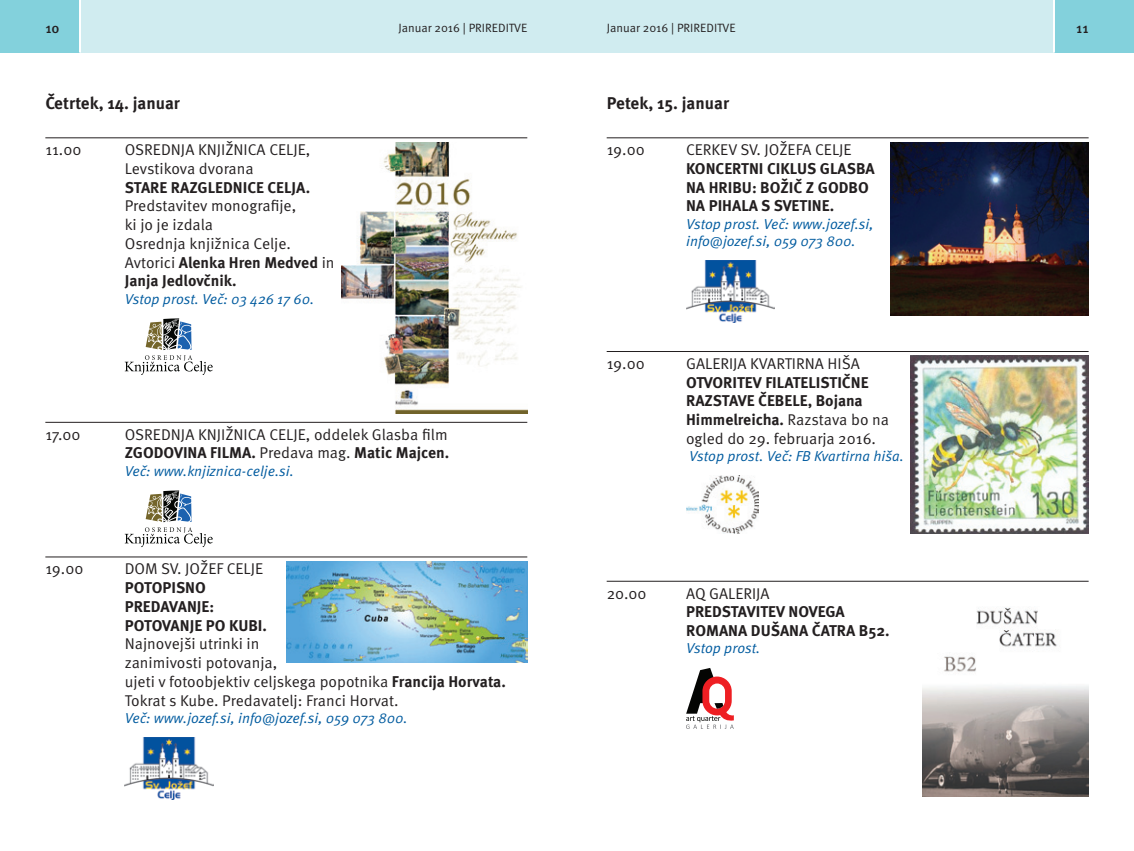
<style>
.page{position:relative;width:1134px;height:851px;background:#fff}
.page>*{position:absolute;margin:0;border:0;box-sizing:border-box;transform-origin:0 0}
.t1{font:700 17px "Meta Pro";color:#231f20}
.t2{font:15.6px/18.8px "Meta Pro";color:#231f20}
.t3{font:700 15.6px/18.8px "Meta Pro";color:#231f20}
.t4{font:italic 14.4px/17.2px "Meta Pro";color:#015b9f}
.t5{font:500 14px "Meta Pro";color:#231f20}
.t6{font:12px "Meta Pro";color:#231f20}
.s1{font-weight:700}
.s2{font-weight:400}
</style>
<div class="page">
<hr style="left:45px;top:137px;width:482px;height:1px;background:#231f20">
<hr style="left:45px;top:422px;width:482px;height:1px;background:#231f20">
<hr style="left:45px;top:556px;width:482px;height:1px;background:#231f20">
<img style="left:342px;top:142px;width:185px;height:271px">
<svg style="left:125px;top:318px;width:88px;height:57px"></svg>
<svg style="left:125px;top:490px;width:88px;height:57px"></svg>
<img style="left:286px;top:561px;width:241px;height:101px">
<img style="left:125px;top:737px;width:88px;height:62px">
<hr style="left:607px;top:137px;width:482px;height:1px;background:#231f20">
<hr style="left:607px;top:351px;width:482px;height:1px;background:#231f20">
<hr style="left:607px;top:580px;width:482px;height:1px;background:#231f20">
<img style="left:890px;top:142px;width:199px;height:173px">
<img style="left:686px;top:260px;width:88px;height:63px">
<img style="left:910px;top:355px;width:179px;height:178px">
<img style="left:686px;top:475px;width:73px;height:59px">
<img style="left:923px;top:607px;width:166px;height:189px">
<svg style="left:686px;top:668px;width:48px;height:60px"></svg>
<div style="left:0;top:0;width:567px;height:53px;background:#d0ecf0"></div>
<div style="left:567px;top:0;width:567px;height:53px;background:#d0ecf0"></div>
<div style="left:0;top:0;width:79px;height:53px;background:#83d1dc"></div>
<div style="left:1054px;top:0;width:80px;height:53px;background:#83d1dc"></div>
<hr style="left:79px;top:0;width:2px;height:53px;background:#fff">
<hr style="left:1053px;top:0;width:2px;height:53px;background:#fff">
<p class="t5" style="left:45px;top:20px;width:16px">10</p>
<p class="t6" style="left:398px;top:20px;width:131px">Januar 2016 | PRIREDITVE</p>
<p class="t6" style="left:607px;top:20px;width:131px">Januar 2016 | PRIREDITVE</p>
<p class="t5" style="left:1076px;top:20px;width:14px">11</p>
<p class="t1" style="left:45px;top:93px;width:136px">Četrtek, 14. januar</p>
<p class="t2" style="left:45px;top:141px;width:38px">11.00</p>
<p class="t2" style="left:125px;top:141px;width:187px">OSREDNJA KNJIŽNICA CELJE,<br>Levstikova dvorana</p>
<p class="t3" style="left:125px;top:178px;width:187px">STARE RAZGLEDNICE CELJA.</p>
<p class="t2" style="left:125px;top:197px;width:211px">Predstavitev monografije,<br>ki jo je izdala<br>Osrednja knjižnica Celje.<br>Avtorici <span class="s1">Alenka Hren Medved</span> in<br><span class="s1">Janja Jedlovčnik.</span></p>
<p class="t4" style="left:125px;top:290px;width:191px">Vstop prost. Več: 03 426 17 60.</p>
<p class="t2" style="left:45px;top:425px;width:37px">17.00</p>
<p class="t2" style="left:125px;top:425px;width:326px">OSREDNJA KNJIŽNICA CELJE, oddelek Glasba film<br><span class="s1">ZGODOVINA FILMA.</span> Predava mag. <span class="s1">Matic Majcen.</span></p>
<p class="t4" style="left:125px;top:462px;width:171px">Več: www.knjiznica-celje.si.</p>
<p class="t2" style="left:45px;top:560px;width:40px">19.00</p>
<p class="t2" style="left:125px;top:560px;width:140px">DOM SV. JOŽEF CELJE</p>
<p class="t3" style="left:125px;top:578px;width:144px">POTOPISNO<br>PREDAVANJE:<br>POTOVANJE PO KUBI.</p>
<p class="t2" style="left:125px;top:635px;width:383px">Najnovejši utrinki in<br>zanimivosti potovanja,<br>ujeti v fotoobjektiv celjskega popotnika <span class="s1">Francija Horvata.<br></span>Tokrat s Kube. Predavatelj: Franci Horvat.</p>
<p class="t4" style="left:125px;top:709px;width:284px">Več: www.jozef.si, info@jozef.si, 059 073 800.</p>
<p class="t1" style="left:607px;top:93px;width:124px">Petek, 15. januar</p>
<p class="t2" style="left:607px;top:141px;width:40px">19.00</p>
<p class="t2" style="left:686px;top:141px;width:167px">CERKEV SV. JOŽEFA CELJE</p>
<p class="t3" style="left:686px;top:160px;width:190px">KONCERTNI CIKLUS GLASBA<br>NA HRIBU: BOŽIČ Z GODBO<br>NA PIHALA S SVETINE.</p>
<p class="t4" style="left:686px;top:215px;width:189px">Vstop prost. Več: www.jozef.si, info@jozef.si, 059 073 800.</p>
<p class="t2" style="left:607px;top:354px;width:40px">19.00</p>
<p class="t2" style="left:686px;top:354px;width:175px">GALERIJA KVARTIRNA HIŠA</p>
<p class="t3" style="left:686px;top:373px;width:204px">OTVORITEV FILATELISTIČNE<br>RAZSTAVE ČEBELE, Bojana<br>Himmelreicha. <span class="s2">Razstava bo na ogled do 29. februarja 2016.</span></p>
<p class="t4" style="left:689px;top:448px;width:216px">Vstop prost. Več: FB Kvartirna hiša.</p>
<p class="t2" style="left:607px;top:584px;width:41px">20.00</p>
<p class="t2" style="left:686px;top:584px;width:85px">AQ GALERIJA</p>
<p class="t3" style="left:686px;top:603px;width:205px">PREDSTAVITEV NOVEGA<br>ROMANA DUŠANA ČATRA B52.</p>
<p class="t4" style="left:686px;top:640px;width:76px">Vstop prost.</p>
</div>
